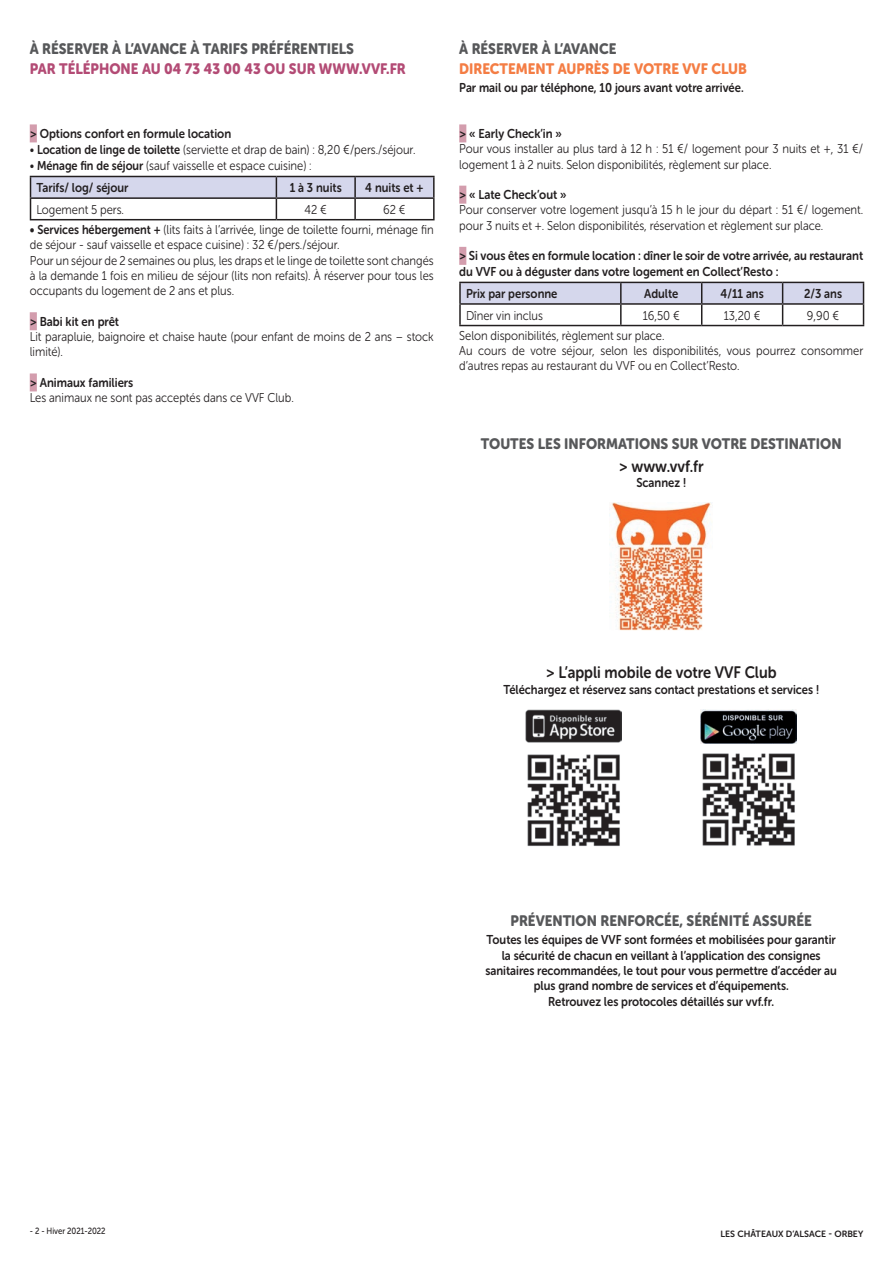
<style>
.page{position:relative;width:893px;height:1263px;background:#fff}
.page>*{position:absolute;margin:0;border:0;box-sizing:border-box;transform-origin:0 0}
.t1{font:16.5px "Museo Sans Rounded 700";color:#231f20;scale:.89 1}
.t2{font:15px "Museo Sans Rounded 900";color:#57585a;scale:.92 1}
.t3{font:15px "Museo Sans Rounded 900";color:#b34b75;scale:.92 1}
.t4{font:15px "Museo Sans Rounded 900";color:#f47d44;scale:.92 1}
.t5{font:12.75px/15.3px "Museo Sans Rounded 300";color:#231f20;scale:.89 1}
.t6{font:12.75px/15.3px "Museo Sans Rounded 700";color:#231f20;text-align:center;scale:.89 1}
.t7{font:12.75px/15.3px "Museo Sans Rounded 700";color:#231f20;scale:.9 1}
.t8{font:9px "Museo Sans Rounded 700";color:#231f20}
.t9{font:9px "Museo Sans Rounded 500";color:#231f20;scale:.87 1}
.s1{font-family:"Museo Sans Rounded 700"}
</style>
<div class="page">
<div style="left:30px;top:124px;width:7px;height:18px;background:#d39dad"></div>
<div style="left:30px;top:312px;width:7px;height:18px;background:#d39dad"></div>
<div style="left:30px;top:373px;width:7px;height:18px;background:#d39dad"></div>
<hr style="left:355px;top:176px;width:80px;height:1px;background:#231f20">
<hr style="left:433px;top:177px;width:2px;height:20px;background:#231f20">
<svg style="left:30px;top:176px;width:404px;height:43px"></svg>
<hr style="left:355px;top:197px;width:80px;height:2px;background:#231f20">
<hr style="left:354px;top:199px;width:2px;height:20px;background:#231f20">
<hr style="left:433px;top:199px;width:2px;height:20px;background:#231f20">
<hr style="left:30px;top:219px;width:246px;height:1px;background:#231f20">
<hr style="left:276px;top:219px;width:79px;height:1px;background:#231f20">
<hr style="left:355px;top:219px;width:80px;height:1px;background:#231f20">
<div style="left:459px;top:124px;width:7px;height:18px;background:#d39dad"></div>
<div style="left:459px;top:186px;width:7px;height:18px;background:#d39dad"></div>
<div style="left:459px;top:247px;width:7px;height:18px;background:#d39dad"></div>
<hr style="left:459px;top:282px;width:162px;height:1px;background:#231f20">
<hr style="left:459px;top:283px;width:2px;height:20px;background:#231f20">
<hr style="left:459px;top:303px;width:162px;height:2px;background:#231f20">
<hr style="left:459px;top:305px;width:2px;height:20px;background:#231f20">
<svg style="left:460px;top:282px;width:404px;height:43px"></svg>
<hr style="left:459px;top:325px;width:162px;height:1px;background:#231f20">
<hr style="left:621px;top:325px;width:81px;height:1px;background:#231f20">
<hr style="left:702px;top:325px;width:81px;height:1px;background:#231f20">
<hr style="left:783px;top:325px;width:81px;height:1px;background:#231f20">
<img style="left:611px;top:503px;width:100px;height:128px">
<img style="left:527px;top:754px;width:93px;height:92px">
<img style="left:526px;top:709px;width:95px;height:33px">
<img style="left:702px;top:753px;width:93px;height:93px">
<img style="left:700px;top:709px;width:97px;height:35px">
<p class="t2" style="left:30px;top:40px;width:354px">À RÉSERVER À L’AVANCE À TARIFS PRÉFÉRENTIELS</p>
<p class="t3" style="left:30px;top:60px;width:410px">PAR TÉLÉPHONE AU 04 73 43 00 43 OU SUR WWW.VVF.FR</p>
<p class="t7" style="left:30px;top:126px;width:225px">&gt; Options confort en formule location</p>
<p class="t5" style="left:30px;top:143px;width:435px">• <span class="s1">Location de linge de toilette</span> (serviette et drap de bain) : 8,20 €/pers./séjour.</p>
<p class="t5" style="left:30px;top:158px;width:318px">• <span class="s1">Ménage fin de séjour</span> (sauf vaisselle et espace cuisine) :</p>
<p class="t6" style="left:37px;top:180px;width:105px">Tarifs/ log/ séjour</p>
<p class="t6" style="left:290px;top:180px;width:60px">1 à 3 nuits</p>
<p class="t6" style="left:365px;top:180px;width:67px">4 nuits et +</p>
<p class="t5" style="left:37px;top:202px;width:100px">Logement 5 pers.</p>
<p class="t5" style="left:304px;top:202px;width:27px">42 €</p>
<p class="t5" style="left:383px;top:202px;width:27px">62 €</p>
<p class="t5" style="left:30px;top:222px;width:455px"><span class="s1">• Services hébergement +</span> (lits faits à l’arrivée, linge de toilette fourni, ménage fin de séjour - sauf vaisselle et espace cuisine) : 32 €/pers./séjour.<br>Pour un séjour de 2 semaines ou plus, les draps et le linge de toilette sont changés à la demande 1 fois en milieu de séjour (lits non refaits). À réserver pour tous les occupants du logement de 2 ans et plus.</p>
<p class="t7" style="left:30px;top:314px;width:101px">&gt; Babi kit en prêt</p>
<p class="t5" style="left:30px;top:329px;width:455px">Lit parapluie, baignoire et chaise haute (pour enfant de moins de 2 ans – stock limité).</p>
<p class="t7" style="left:30px;top:375px;width:117px">&gt; Animaux familiers</p>
<p class="t5" style="left:30px;top:390px;width:298px">Les animaux ne sont pas acceptés dans ce VVF Club.</p>
<p class="t2" style="left:459px;top:40px;width:172px">À RÉSERVER À L’AVANCE</p>
<p class="t4" style="left:459px;top:60px;width:314px">DIRECTEMENT AUPRÈS DE VOTRE VVF CLUB</p>
<p class="t6" style="left:459px;top:80px;width:321px">Par mail ou par téléphone, 10 jours avant votre arrivée.</p>
<p class="t7" style="left:459px;top:126px;width:116px">&gt; « Early Check’in »</p>
<p class="t5" style="left:459px;top:141px;width:455px">Pour vous installer au plus tard à 12 h : 51 €/ logement pour 3 nuits et +, 31 €/ logement 1 à 2 nuits. Selon disponibilités, règlement sur place.</p>
<p class="t7" style="left:459px;top:187px;width:121px">&gt; « Late Check’out »</p>
<p class="t5" style="left:459px;top:203px;width:455px">Pour conserver votre logement jusqu’à 15 h le jour du départ : 51 €/ logement. pour 3 nuits et +. Selon disponibilités, réservation et règlement sur place.</p>
<p class="t7" style="left:459px;top:248px;width:450px">&gt; Si vous êtes en formule location : dîner le soir de votre arrivée, au restaurant du VVF ou à déguster dans votre logement en Collect’Resto :</p>
<p class="t6" style="left:466px;top:286px;width:104px">Prix par personne</p>
<p class="t6" style="left:644px;top:286px;width:40px">Adulte</p>
<p class="t6" style="left:720px;top:286px;width:50px">4/11 ans</p>
<p class="t6" style="left:804px;top:286px;width:44px">2/3 ans</p>
<p class="t5" style="left:466px;top:308px;width:88px">Dîner vin inclus</p>
<p class="t5" style="left:643px;top:308px;width:43px">16,50 €</p>
<p class="t5" style="left:724px;top:308px;width:43px">13,20 €</p>
<p class="t5" style="left:807px;top:308px;width:38px">9,90 €</p>
<p class="t5" style="left:459px;top:328px;width:455px">Selon disponibilités, règlement sur place.<br>Au cours de votre séjour, selon les disponibilités, vous pourrez consommer d’autres repas au restaurant du VVF ou en Collect’Resto.</p>
<p class="t2" style="left:481px;top:436px;width:394px">TOUTES LES INFORMATIONS SUR VOTRE DESTINATION</p>
<p class="t1" style="left:619px;top:457px;width:97px">&gt; www.vvf.fr</p>
<p class="t6" style="left:636px;top:475px;width:57px">Scannez !</p>
<p class="t1" style="left:546px;top:663px;width:261px">&gt; L’appli mobile de votre VVF Club</p>
<p class="t6" style="left:503px;top:681px;width:356px">Téléchargez et réservez sans contact prestations et services !</p>
<p class="t2" style="left:511px;top:913px;width:329px">PRÉVENTION RENFORCÉE, SÉRÉNITÉ ASSURÉE</p>
<p class="t6" style="left:485px;top:932px;width:396px">Toutes les équipes de VVF sont formées et mobilisées pour garantir la sécurité de chacun en veillant à l’application des consignes sanitaires recommandées, le tout pour vous permettre d’accéder au plus grand nombre de services et d’équipements.<br>Retrouvez les protocoles détaillés sur vvf.fr.</p>
<p class="t9" style="left:30px;top:1226px;width:89px">- 2 - Hiver 2021-2022</p>
<p class="t8" style="left:721px;top:1228px;width:144px">LES CHÂTEAUX D’ALSACE - ORBEY</p>
</div>
